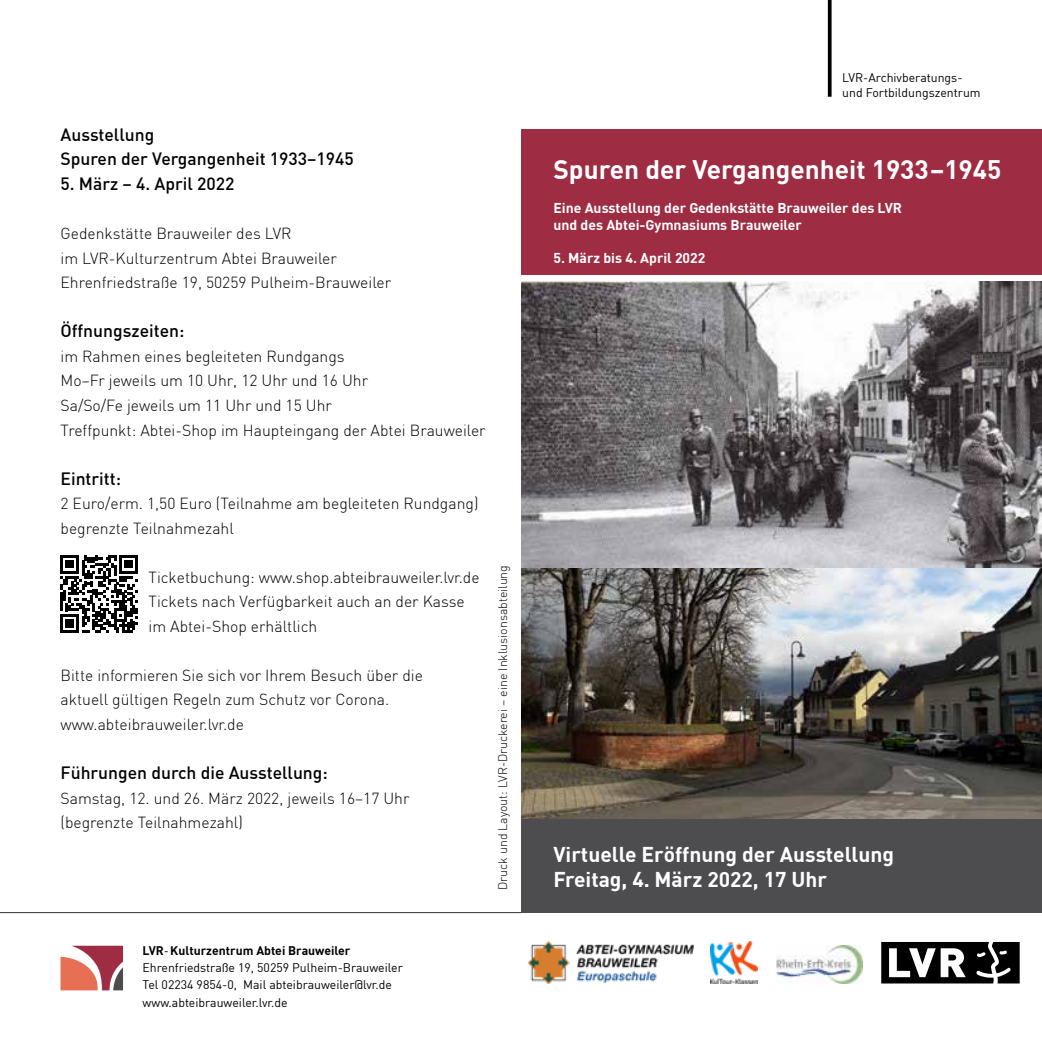
<style>
.page{position:relative;width:1042px;height:1042px;background:#fff}
.page>*{position:absolute;margin:0;border:0;box-sizing:border-box;transform-origin:0 0}
.t1{font:700 26.25px "DIN";color:#fff}
.t2{font:700 21px/25.2px "DIN";color:#fff}
.t3{font:500 17.5px/24.8px "DIN";color:#000}
.t4{font:300 15.75px/24.5px "DIN";color:#000}
.t5{font:700 14px/16.8px "DIN";color:#fff}
.t6{font:12.25px/17.3px "DIN";color:#000}
.t7{font:300 12.25px "DIN";color:#000}
.s1{font-weight:700}
</style>
<div class="page">
<img style="left:521px;top:282px;width:521px;height:537px">
<div style="left:521px;top:819px;width:521px;height:94px;background:#4d4d4f"></div>
<div style="left:521px;top:129px;width:521px;height:146px;background:#9e2d44"></div>
<hr style="left:0;top:912px;width:521px;height:1px;background:#303539">
<hr style="left:828px;top:0;width:3px;height:97px;background:#000">
<svg style="left:61px;top:945px;width:62px;height:45px"></svg>
<svg style="left:881px;top:942px;width:138px;height:41px"></svg>
<img style="left:528px;top:942px;width:165px;height:41px">
<img style="left:710px;top:942px;width:48px;height:41px">
<img style="left:776px;top:945px;width:87px;height:38px">
<svg style="left:60px;top:555px;width:78px;height:77px"></svg>
<p class="t3" style="left:61px;top:121px;width:295px">Ausstellung<br>Spuren der Vergangenheit 1933–1945</p>
<p class="t3" style="left:61px;top:171px;width:175px">5. März – 4. April 2022</p>
<p class="t4" style="left:61px;top:221px;width:332px">Gedenkstätte Brauweiler des LVR<br>im LVR-Kulturzentrum Abtei Brauweiler<br>Ehrenfriedstraße 19, 50259 Pulheim-Brauweiler</p>
<p class="t3" style="left:61px;top:318px;width:125px">Öffnungszeiten:</p>
<p class="t4" style="left:61px;top:344px;width:427px">im Rahmen eines begleiteten Rundgangs<br>Mo–Fr jeweils um 10 Uhr, 12 Uhr und 16 Uhr<br>Sa/So/Fe jeweils um 11 Uhr und 15 Uhr<br>Treffpunkt: Abtei-Shop im Haupteingang der Abtei Brauweiler</p>
<p class="t3" style="left:61px;top:465px;width:62px">Eintritt:</p>
<p class="t4" style="left:61px;top:491px;width:419px">2 Euro/erm. 1,50 Euro (Teilnahme am begleiteten Rundgang) begrenzte Teilnahmezahl</p>
<p class="t4" style="left:148px;top:565px;width:333px">Ticketbuchung: www.shop.abteibrauweiler.lvr.de<br>Tickets nach Verfügbarkeit auch an der Kasse im Abtei-Shop erhältlich</p>
<p class="t4" style="left:61px;top:663px;width:364px">Bitte informieren Sie sich vor Ihrem Besuch über die aktuell gültigen Regeln zum Schutz vor Corona. www.abteibrauweiler.lvr.de</p>
<p class="t3" style="left:61px;top:760px;width:269px">Führungen durch die Ausstellung:</p>
<p class="t4" style="left:61px;top:785px;width:350px">Samstag, 12. und 26. März 2022, jeweils 16–17 Uhr (begrenzte Teilnahmezahl)</p>
<p class="t7" style="left:495px;top:890px;width:326px;rotate:-90deg">Druck und Layout: LVR-Druckerei – eine Inklusionsabteilung</p>
<p class="t6" style="left:143px;top:941px;width:262px"><span class="s1">LVR</span>-<span class="s1">Kulturzentrum Abtei Brauweiler </span>Ehrenfriedstraße 19, 50259 Pulheim-Brauweiler Tel 02234 9854-0, Mail abteibrauweiler@lvr.de www.abteibrauweiler.lvr.de</p>
<p class="t6" style="left:842px;top:70px;width:140px;line-height:14.7px">LVR-Archivberatungs&shy;und Fortbildungszentrum</p>
<h1 class="t1" style="left:553px;top:152px;width:449px">Spuren der Vergangenheit 1933–1945</h1>
<p class="t5" style="left:553px;top:199px;width:350px">Eine Ausstellung der Gedenkstätte Brauweiler des LVR und des Abtei-Gymnasiums Brauweiler</p>
<p class="t5" style="left:553px;top:249px;width:153px">5. März bis 4. April 2022</p>
<h2 class="t2" style="left:553px;top:840px;width:342px">Virtuelle Eröffnung der Ausstellung<br>Freitag, 4. März 2022, 17 Uhr</h2>
</div>
